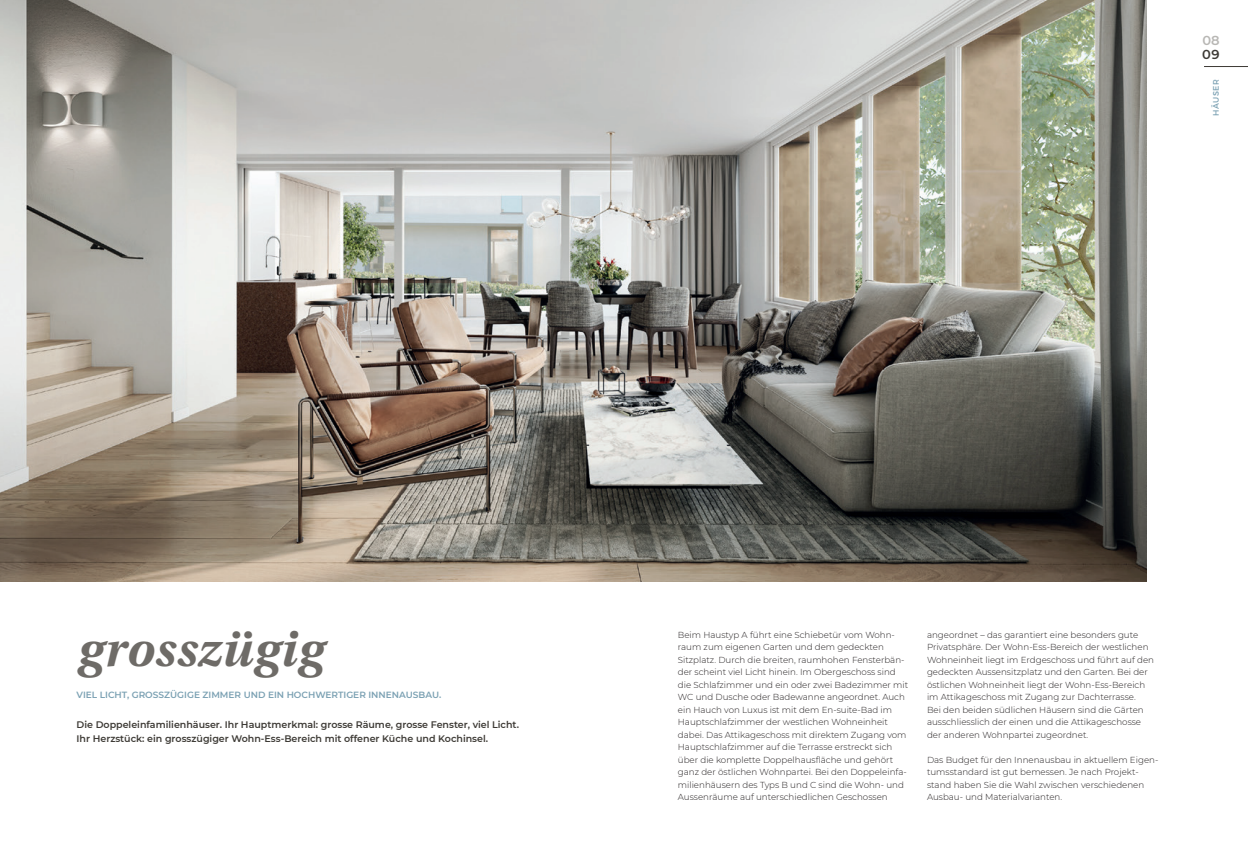
<style>
.page{position:relative;width:1248px;height:842px;background:#fff}
.page>*{position:absolute;margin:0;border:0;box-sizing:border-box;transform-origin:0 0}
.t1{font:italic 700 49px "Utopia";letter-spacing:.02em;color:#6e6b67}
.t2{font:600 13px "Montserrat";color:#b8b7b4}
.t3{font:600 13px "Montserrat";color:#3d3a35}
.t4{font:600 9.5px/14px "Montserrat";color:#3d3a35}
.t5{font:600 9px "Montserrat";color:#7ba1b3}
.t6{font:300 8.7px/12.5px "Montserrat";color:#231f20}
.t7{font:8px "Montserrat";letter-spacing:.04em;color:#7ba1b3}
</style>
<div class="page">
<img style="left:0;top:0;width:1146px;height:581px">
<hr style="left:1203px;top:66px;width:44px;height:1px;background:#3d3a35">
<h2 class="t2" style="left:1202px;top:31px;width:19px">08</h2>
<h2 class="t3" style="left:1201px;top:45px;width:19px">09</h2>
<p class="t7" style="left:1210px;top:115px;width:37px;rotate:-90deg">HÄUSER</p>
<h1 class="t1" style="left:77px;top:621px;width:247px">grosszügig</h1>
<p class="t6" style="left:677px;top:628px;width:232px">Beim Haustyp A führt eine Schiebetür vom Wohn&shy;raum zum eigenen Garten und dem gedeckten Sitzplatz. Durch die breiten, raumhohen Fensterbän&shy;der scheint viel Licht hinein. Im Obergeschoss sind die Schlafzimmer und ein oder zwei Badezimmer mit WC und Dusche oder Badewanne angeordnet. Auch ein Hauch von Luxus ist mit dem En-suite-Bad im Hauptschlafzimmer der westlichen Wohneinheit dabei. Das Attikageschoss mit direktem Zugang vom Hauptschlafzimmer auf die Terrasse erstreckt sich über die komplette Doppelhausfläche und gehört ganz der östlichen Wohnpartei. Bei den Doppeleinfa&shy;milienhäusern des Typs B und C sind die Wohn- und Aussenräume auf unterschiedlichen Geschossen</p>
<p class="t6" style="left:926px;top:628px;width:228px">angeordnet – das garantiert eine besonders gute Privatsphäre. Der Wohn-Ess-Bereich der westlichen Wohneinheit liegt im Erdgeschoss und führt auf den gedeckten Aussensitzplatz und den Garten. Bei der östlichen Wohneinheit liegt der Wohn-Ess-Bereich im Attikageschoss mit Zugang zur Dachterrasse.<br>Bei den beiden südlichen Häusern sind die Gärten ausschliesslich der einen und die Attikageschosse der anderen Wohnpartei zugeordnet.</p>
<p class="t5" style="left:77px;top:688px;width:366px">VIEL LICHT, GROSSZÜGIGE ZIMMER UND EIN HOCHWERTIGER INNENAUSBAU.</p>
<p class="t4" style="left:77px;top:717px;width:444px">Die Doppeleinfamilienhäuser. Ihr Hauptmerkmal: grosse Räume, grosse Fenster, viel Licht.<br>Ihr Herzstück: ein grosszügiger Wohn-Ess-Bereich mit offener Küche und Kochinsel.</p>
<p class="t6" style="left:926px;top:753px;width:233px">Das Budget für den Innenausbau in aktuellem Eigen&shy;tumsstandard ist gut bemessen. Je nach Projekt&shy;stand haben Sie die Wahl zwischen verschiedenen Ausbau- und Materialvarianten.</p>
</div>
